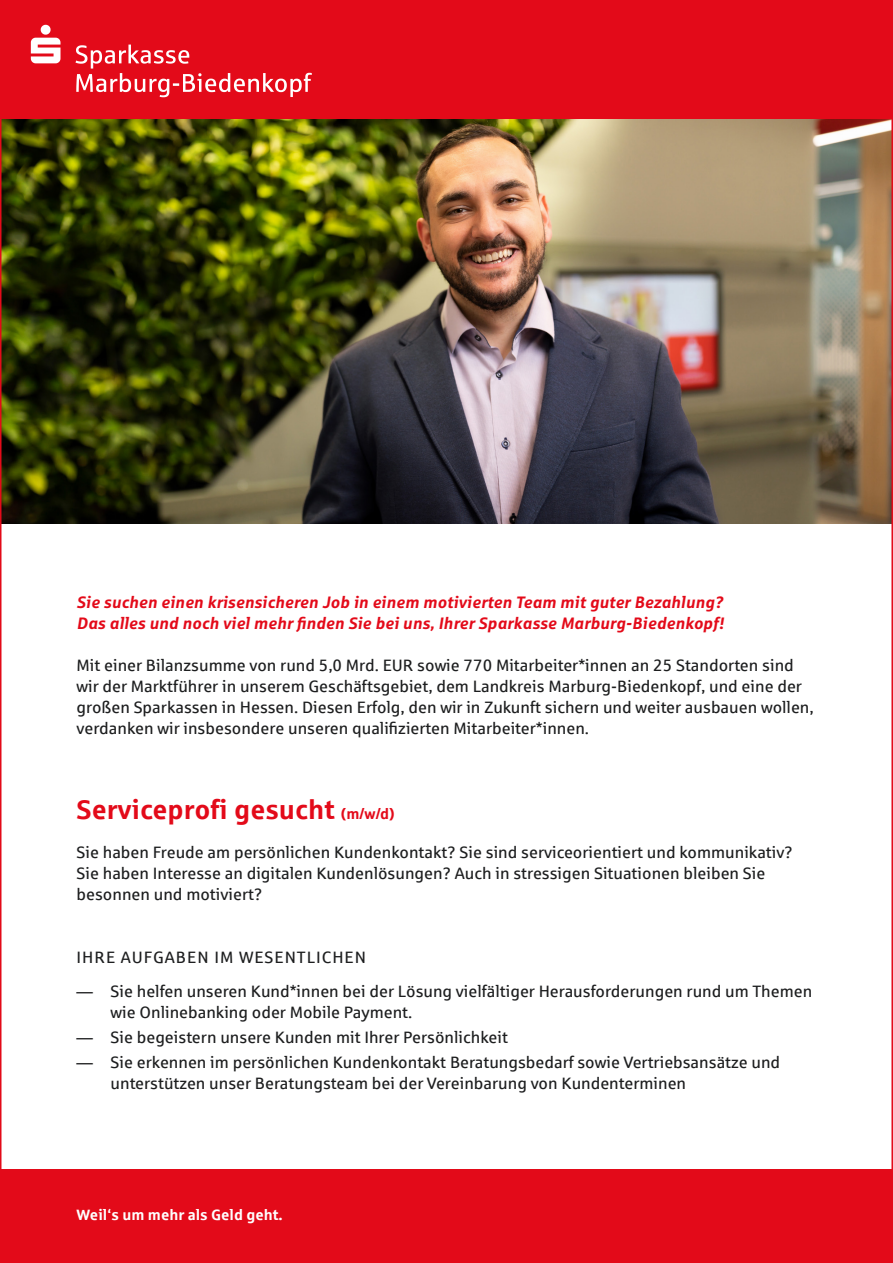
<style>
.page{position:relative;width:893px;height:1263px;background:#fff}
.page>*{position:absolute;margin:0;border:0;box-sizing:border-box;transform-origin:0 0}
.t1{font:700 27px "Sparkasse Rg";color:#e30a19}
.t2{font:16.5px/21px "Sparkasse Rg Regular 2";color:#1d1e1f}
.t3{font:italic 700 16.5px "Sparkasse Rg";color:#e30a19}
.t4{font:16.5px "Sparkasse Rg Bold Italic 2";color:#e30a19}
.t5{font:16.5px "Sparkasse Rg";color:#1d1e1f}
.t6{font:16.5px "Sparkasse Rg Regular 2";letter-spacing:.06em;color:#1d1e1f}
.t7{font:700 15px "Sparkasse Rg";color:#fff}
.s1{font-size:15px}
</style>
<div class="page">
<div style="left:0;top:0;width:893px;height:119px;background:#e30a19"></div>
<svg style="left:31px;top:25px;width:281px;height:72px"></svg>
<img style="left:3px;top:119px;width:887px;height:404px">
<div style="left:0;top:1169px;width:893px;height:94px;background:#e30a19"></div>
<p class="t4" style="left:77px;top:591px;width:648px">Sie suchen einen krisensicheren Job in einem motivierten Team mit guter Bezahlung?</p>
<p class="t3" style="left:77px;top:612px;width:648px">Das alles und noch viel mehr finden Sie bei uns, Ihrer Sparkasse Marburg-Biedenkopf!</p>
<p class="t2" style="left:77px;top:654px;width:739px">Mit einer Bilanzsumme von rund 5,0 Mrd. EUR sowie 770 Mitarbeiter*innen an 25 Standorten sind wir der Marktführer in unserem Geschäftsgebiet, dem Landkreis Marburg-Biedenkopf, und eine der großen Sparkassen in Hessen. Diesen Erfolg, den wir in Zukunft sichern und weiter ausbauen wollen,</p>
<p class="t5" style="left:77px;top:718px;width:514px">verdanken wir insbesondere unseren qualifizierten Mitarbeiter*innen.</p>
<h1 class="t1" style="left:77px;top:792px;width:320px">Serviceprofi gesucht <span class="s1">(m/w/d)</span></h1>
<p class="t2" style="left:77px;top:841px;width:718px">Sie haben Freude am persönlichen Kundenkontakt? Sie sind serviceorientiert und kommunikativ?<br>Sie haben Interesse an digitalen Kundenlösungen? Auch in stressigen Situationen bleiben Sie besonnen und motiviert?</p>
<p class="t6" style="left:77px;top:947px;width:291px">IHRE AUFGABEN IM WESENTLICHEN</p>
<p class="t2" style="left:111px;top:980px;width:703px;text-indent:-34px">— Sie helfen unseren Kund*innen bei der Lösung vielfältiger Herausforderungen rund um Themen wie Onlinebanking oder Mobile Payment.</p>
<p class="t2" style="left:77px;top:1026px;width:433px">— Sie begeistern unsere Kunden mit Ihrer Persönlichkeit</p>
<p class="t2" style="left:111px;top:1051px;width:671px;text-indent:-34px">— Sie erkennen im persönlichen Kundenkontakt Beratungsbedarf sowie Vertriebsansätze und unterstützen unser Beratungsteam bei der Vereinbarung von Kundenterminen</p>
<p class="t7" style="left:77px;top:1205px;width:208px">Weil‘s um mehr als Geld geht.</p>
</div>
